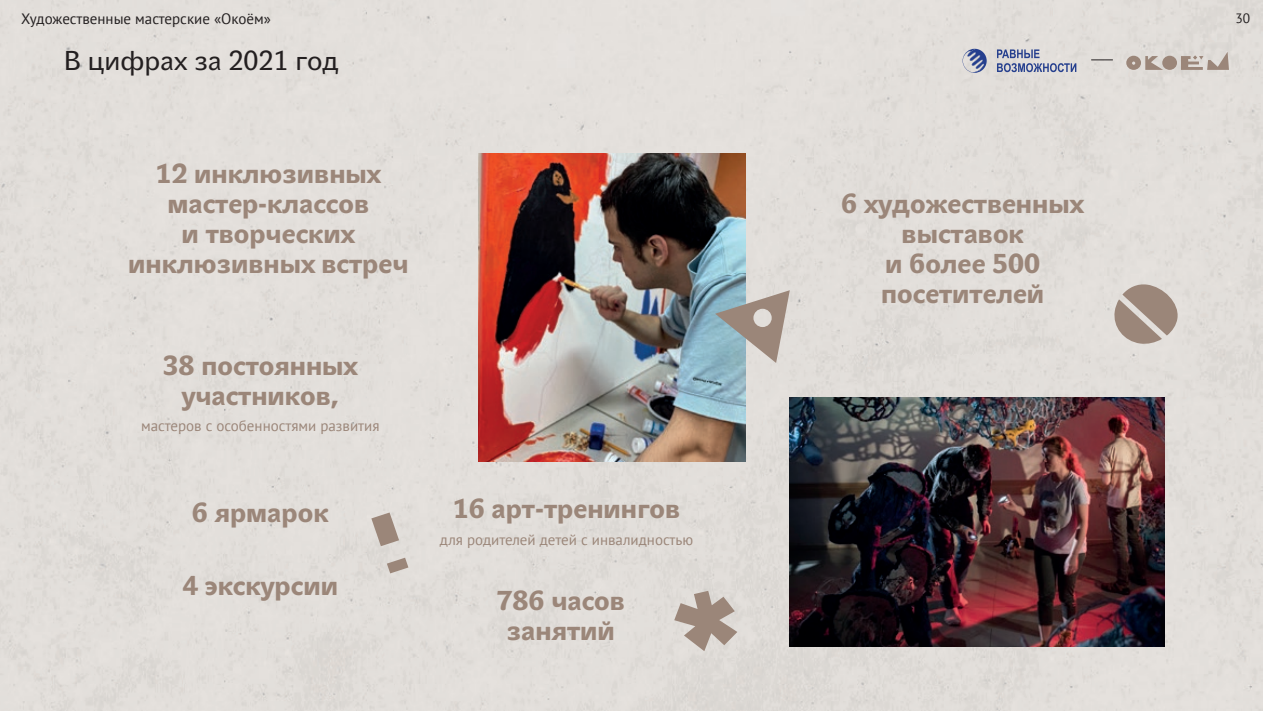
<style>
.page{position:relative;width:1263px;height:711px;background:#fff}
.page>*{position:absolute;margin:0;border:0;box-sizing:border-box;transform-origin:0 0}
.t1{font:27px/30px "John Sans Heavy Pro";color:#9b8679;text-align:center}
.t2{font:27px "John Sans Text Pro";color:#231f20}
.t3{font:15px "PT Sans";color:#9b8679}
.t4{font:15px "PT Sans";color:#231f20}
.t5{font:13.5px "PT Sans";color:#231f20}
</style>
<div class="page">
<div style="left:0;top:0;width:1263px;height:710px;background:#e2dfdb"></div>
<svg style="left:963px;top:49px;width:24px;height:24px"></svg>
<svg style="left:997px;top:49px;width:79px;height:23px"></svg>
<svg style="left:1091px;top:59px;width:22px;height:1px"></svg>
<div style="left:1162px;top:56px;width:15px;height:14px;background:#9b8679;border-radius:50%"></div>
<svg style="left:1126px;top:56px;width:37px;height:14px"></svg>
<svg style="left:1181px;top:52px;width:48px;height:18px"></svg>
<svg style="left:1112px;top:283px;width:68px;height:61px"></svg>
<img style="left:790px;top:397px;width:374px;height:249px">
<img style="left:478px;top:153px;width:267px;height:308px">
<svg style="left:674px;top:590px;width:63px;height:60px"></svg>
<svg style="left:387px;top:557px;width:21px;height:16px"></svg>
<svg style="left:371px;top:512px;width:28px;height:34px"></svg>
<svg style="left:715px;top:290px;width:75px;height:73px"></svg>
<p class="t4" style="left:21px;top:9px;width:251px">Художественные мастерские «Окоём»</p>
<p class="t5" style="left:1235px;top:10px;width:16px">30</p>
<p class="t2" style="left:64px;top:45px;width:276px">В цифрах за 2021 год</p>
<p class="t1" style="left:128px;top:159px;width:282px">12 инклюзивных мастер-классов<br>и творческих инклюзивных встреч</p>
<p class="t1" style="left:163px;top:350px;width:197px">38 постоянных участников,</p>
<p class="t3" style="left:141px;top:416px;width:240px">мастеров с особенностями развития</p>
<p class="t1" style="left:192px;top:497px;width:138px">6 ярмарок</p>
<p class="t1" style="left:182px;top:570px;width:157px">4 экскурсии</p>
<p class="t1" style="left:453px;top:494px;width:229px">16 арт-тренингов</p>
<p class="t3" style="left:440px;top:529px;width:255px">для родителей детей с инвалидностью</p>
<p class="t1" style="left:497px;top:585px;width:130px">786 часов занятий</p>
<p class="t1" style="left:841px;top:189px;width:244px">6 художественных выставок<br>и более 500 посетителей</p>
</div>
